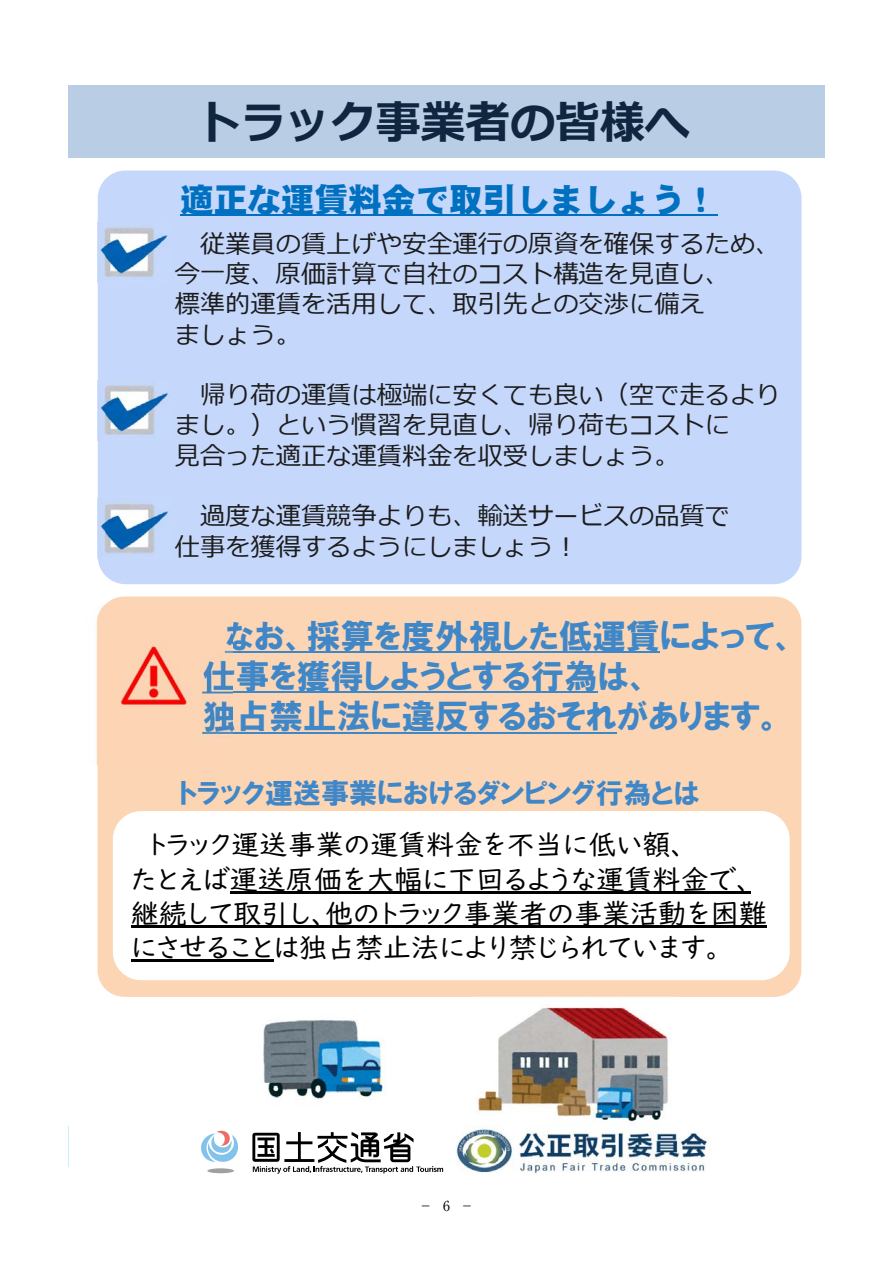
<style>
.page{position:relative;width:893px;height:1263px;background:#fff}
.page>*{position:absolute;margin:0;border:0;box-sizing:border-box;transform-origin:0 0}
.t1{font:700 44.85px "Meiryo";color:#10253f}
.t2{font:33.6px/40.3px "HGP Soei Kakugothic UB";color:#4087c8}
.t3{font:33.6px "DF Gothic EB WIN RKSJ H";color:#0070c0}
.t4{font:28.05px/34.2px "UD Digi Kyokasho NK R";color:#000}
.t5{font:28.05px "HGP Soei Kakugothic UB";color:#4087c8}
.t6{font:25.2px/30.2px "Meiryo";color:#1c1c1c}
.t7{font:13.8px "Ryumin Pr 6";color:#000}
</style>
<div class="page">
<div style="left:98px;top:596px;width:703px;height:401px;background:#fcd5b5;border-radius:27px"></div>
<div style="left:98px;top:171px;width:703px;height:413px;background:#c5d7fb;border-radius:28px"></div>
<hr style="left:225px;top:651px;width:435px;height:2px;background:#4087c8">
<hr style="left:202px;top:691px;width:396px;height:2px;background:#4087c8">
<hr style="left:202px;top:732px;width:414px;height:1px;background:#4087c8">
<div style="left:113px;top:811px;width:677px;height:169px;background:#fff;border-radius:28px"></div>
<hr style="left:230px;top:892px;width:520px;height:2px;background:#000">
<hr style="left:131px;top:925px;width:636px;height:2px;background:#000">
<hr style="left:131px;top:959px;width:142px;height:2px;background:#000">
<div style="left:68px;top:85px;width:756px;height:73px;background:#b9cde5"></div>
<img style="left:97px;top:222px;width:71px;height:61px">
<img style="left:97px;top:498px;width:71px;height:61px">
<img style="left:96px;top:605px;width:136px;height:160px">
<hr style="left:180px;top:214px;width:538px;height:1px;background:#0070c0">
<img style="left:476px;top:996px;width:196px;height:127px">
<img style="left:263px;top:1020px;width:123px;height:80px">
<img style="left:97px;top:380px;width:71px;height:61px">
<svg style="left:201px;top:1131px;width:37px;height:31px"></svg>
<div style="left:207px;top:1168px;width:27px;height:5px;background:#9fa0a0;border-radius:50%"></div>
<svg style="left:252px;top:1132px;width:191px;height:42px"></svg>
<img style="left:457px;top:1128px;width:254px;height:45px">
<h1 class="t1" style="left:196px;top:91px;width:495px">トラック事業者の皆様へ</h1>
<h2 class="t3" style="left:180px;top:183px;width:539px">適正な運賃料金で取引しましょう!</h2>
<p class="t6" style="left:175px;top:230px;width:607px;text-indent:25px">従業員の賃上げや安全運⾏の原資を確保するため、今⼀度、原価計算で⾃社のコスト構造を⾒直し、<br>標準的運賃を活⽤して、取引先との交渉に備え<br>ましょう。</p>
<p class="t6" style="left:175px;top:381px;width:607px;text-indent:25px">帰り荷の運賃は極端に安くても良い（空で⾛るよりまし。）という慣習を⾒直し、帰り荷もコストに<br>⾒合った適正な運賃料⾦を収受しましょう。</p>
<p class="t6" style="left:175px;top:502px;width:557px;text-indent:25px">過度な運賃競争よりも、輸送サービスの品質で仕事を獲得するようにしましょう!</p>
<h2 class="t2" style="left:202px;top:615px;width:596px;text-indent:22px">なお、採算を度外視した低運賃によって、仕事を獲得しようとする行為は、<br>独占禁止法に違反するおそれがあります。</h2>
<p class="t5" style="left:180px;top:778px;width:521px">トラック運送事業におけるダンピング行為とは</p>
<p class="t4" style="left:131px;top:828px;width:637px;text-indent:17px">トラック運送事業の運賃料金を不当に低い額、<br>たとえば運送原価を大幅に下回るような運賃料金で、継続して取引し、他のトラック事業者の事業活動を困難にさせることは独占禁止法により禁じられています。</p>
<p class="t7" style="left:419px;top:1195px;width:57px">－6－</p>
</div>
